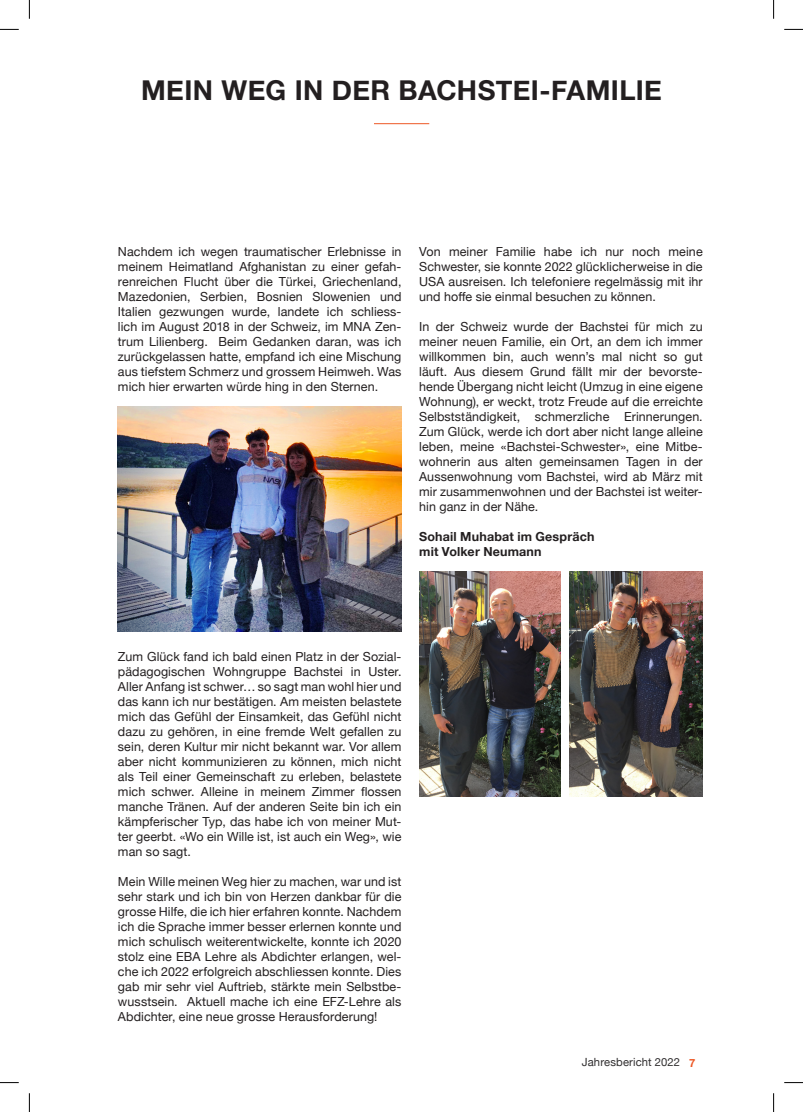
<style>
.page{position:relative;width:803px;height:1112px;background:#fff}
.page>*{position:absolute;margin:0;border:0;box-sizing:border-box;transform-origin:0 0}
.Head{font:700 27.25px "Helvetica Neue";letter-spacing:.015em;color:#231f20}
.Fliesstext{font:12.5px/15px "Helvetica Neue";letter-spacing:.005em;color:#231f20;text-align:justify}
.Name_Autor{font:700 12.5px/15px "Helvetica Neue";letter-spacing:.015em;color:#231f20}
.t1{font:11.25px "Helvetica Neue";letter-spacing:.01em;color:#312f30}
.s1{font-weight:700;color:#ed5825}
</style>
<div class="page">
<img style="left:419px;top:571px;width:142px;height:225px">
<img style="left:570px;top:571px;width:133px;height:225px">
<img style="left:118px;top:406px;width:283px;height:225px">
<hr style="left:374px;top:123px;width:55px;height:1px;background:#ed5825">
<svg style="left:0;top:29px;width:19px;height:1px"></svg>
<svg style="left:784px;top:29px;width:19px;height:1px"></svg>
<svg style="left:0;top:1082px;width:19px;height:1px"></svg>
<svg style="left:784px;top:1082px;width:19px;height:1px"></svg>
<svg style="left:29px;top:0;width:1px;height:19px"></svg>
<svg style="left:29px;top:1093px;width:1px;height:18px"></svg>
<svg style="left:773px;top:0;width:1px;height:19px"></svg>
<svg style="left:773px;top:1093px;width:1px;height:18px"></svg>
<p class="Head" style="left:141px;top:69px;width:522px">MEIN WEG IN DER BACHSTEI-FAMILIE</p>
<p class="Fliesstext" style="left:118px;top:244px;width:285px">Nachdem ich wegen traumatischer Erlebnisse in meinem Heimatland Afghanistan zu einer gefah&shy;renreichen Flucht über die Türkei, Griechenland, Mazedonien, Serbien, Bosnien Slowenien und Italien gezwungen wurde, landete ich schliess&shy;lich im August 2018 in der Schweiz, im MNA Zen&shy;trum Lilienberg. Beim Gedanken daran, was ich zurückgelassen hatte, empfand ich eine Mischung aus tiefstem Schmerz und grossem Heimweh. Was mich hier erwarten würde hing in den Sternen.</p>
<p class="Fliesstext" style="left:419px;top:244px;width:285px">Von meiner Familie habe ich nur noch meine Schwester, sie konnte 2022 glücklicherweise in die USA ausreisen. Ich telefoniere regelmässig mit ihr und hoffe sie einmal besuchen zu können.</p>
<p class="Fliesstext" style="left:419px;top:319px;width:285px">In der Schweiz wurde der Bachstei für mich zu meiner neuen Familie, ein Ort, an dem ich immer willkommen bin, auch wenn’s mal nicht so gut läuft. Aus diesem Grund fällt mir der bevorste&shy;hende Übergang nicht leicht (Umzug in eine eigene Wohnung), er weckt, trotz Freude auf die erreichte Selbstständigkeit, schmerzliche Erinnerungen.<br>Zum Glück, werde ich dort aber nicht lange alleine leben, meine «Bachstei-Schwester», eine Mitbe&shy;wohnerin aus alten gemeinsamen Tagen in der Aussenwohnung vom Bachstei, wird ab März mit mir zusammenwohnen und der Bachstei ist weiter&shy;hin ganz in der Nähe.</p>
<p class="Name_Autor" style="left:419px;top:529px;width:177px">Sohail Muhabat im Gespräch mit Volker Neumann</p>
<p class="Fliesstext" style="left:118px;top:649px;width:285px">Zum Glück fand ich bald einen Platz in der Sozial&shy;pädagogischen Wohngruppe Bachstei in Uster.<br>Aller Anfang ist schwer… so sagt man wohl hier und das kann ich nur bestätigen. Am meisten belastete mich das Gefühl der Einsamkeit, das Gefühl nicht dazu zu gehören, in eine fremde Welt gefallen zu sein, deren Kultur mir nicht bekannt war. Vor allem aber nicht kommunizieren zu können, mich nicht als Teil einer Gemeinschaft zu erleben, belastete mich schwer. Alleine in meinem Zimmer flossen manche Tränen. Auf der anderen Seite bin ich ein kämpferischer Typ, das habe ich von meiner Mut&shy;ter geerbt. «Wo ein Wille ist, ist auch ein Weg», wie man so sagt.</p>
<p class="Fliesstext" style="left:118px;top:874px;width:285px">Mein Wille meinen Weg hier zu machen, war und ist sehr stark und ich bin von Herzen dankbar für die grosse Hilfe, die ich hier erfahren konnte. Nachdem ich die Sprache immer besser erlernen konnte und mich schulisch weiterentwickelte, konnte ich 2020 stolz eine EBA Lehre als Abdichter erlangen, wel&shy;che ich 2022 erfolgreich abschliessen konnte. Dies gab mir sehr viel Auftrieb, stärkte mein Selbstbe&shy;wusstsein. Aktuell mache ich eine EFZ-Lehre als Abdichter, eine neue grosse Herausforderung!</p>
<p class="t1" style="left:582px;top:1053px;width:115px">Jahresbericht 2022 <span class="s1">7</span></p>
</div>
